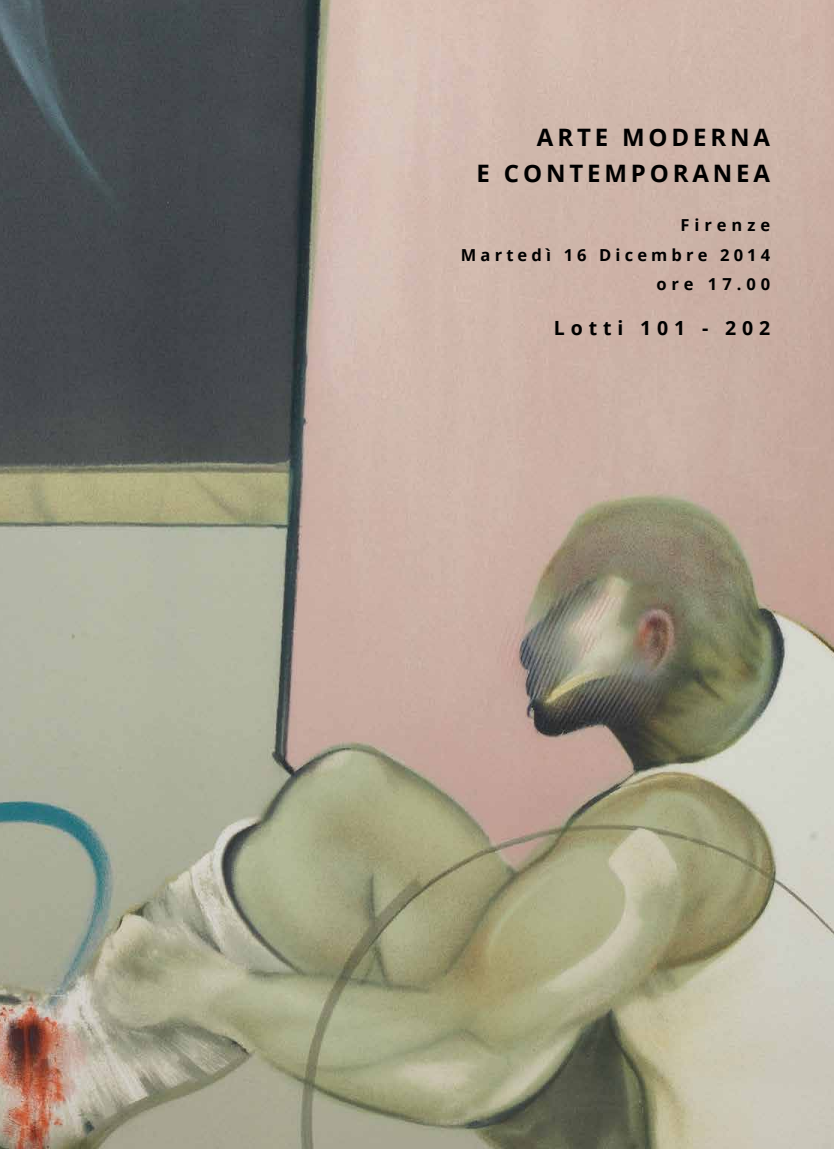
<style>
.page{position:relative;width:834px;height:1149px;background:#fff}
.page>*{position:absolute;margin:0;border:0;box-sizing:border-box;transform-origin:0 0}
.t1{font:700 24px/36px "Open Sans";letter-spacing:.16em;color:#000;text-align:right}
.t2{font:700 19.5px "Open Sans";letter-spacing:.3em;color:#000}
.t3{font:700 16.5px/30px "Open Sans";letter-spacing:.25em;color:#000;text-align:right}
</style>
<div class="page">
<img style="left:0;top:0;width:833px;height:1148px">
<h1 class="t1" style="left:476px;top:119px;width:295px">ARTE MODERNA<br>E CONTEMPORANEA</h1>
<p class="t3" style="left:461px;top:210px;width:311px">Firenze<br>Martedì 16 Dicembre 2014</p>
<p class="t3" style="left:656px;top:268px;width:115px">ore 17.00</p>
<p class="t2" style="left:553px;top:313px;width:218px">Lotti 101 - 202</p>
</div>
